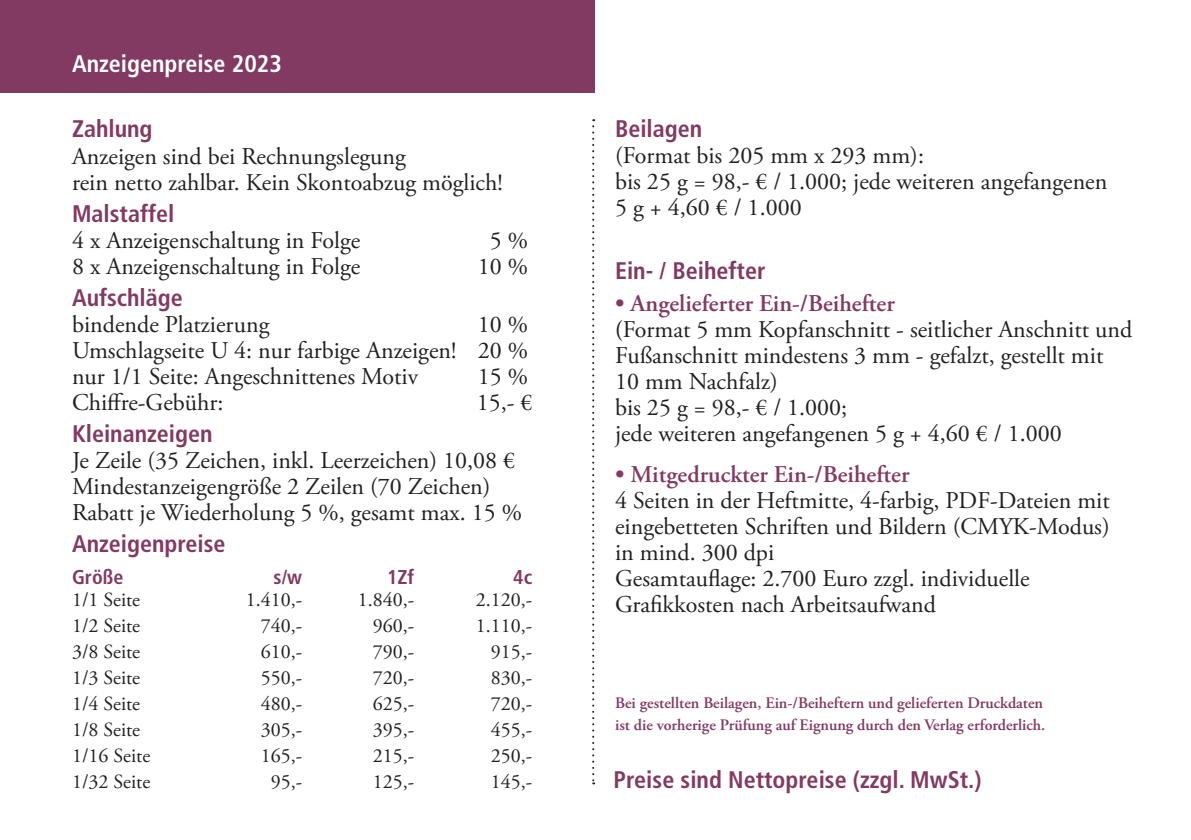
<style>
.page{position:relative;width:1191px;height:840px;background:#fff}
.page>*{position:absolute;margin:0;border:0;box-sizing:border-box;transform-origin:0 0}
.t1{font:24px/26px "Adobe Garamond Pro";color:#231f20}
.t2{font:700 condensed 24px "Frutiger";color:#823962}
.t3{font:600 24px "Adobe Garamond Pro";color:#823962}
.t4{font:700 condensed 24px "Frutiger";color:#fff}
.t5{font:20px "Adobe Garamond Pro";color:#231f20}
.t6{font:700 condensed 20px "Frutiger";color:#823962}
.t7{font:600 16px/22px "Adobe Garamond Pro";color:#823962}
.s1{font-weight:600;color:#823962}
.s2{font-weight:600}
</style>
<div class="page">
<div style="left:0;top:0;width:594px;height:93px;background:#823962"></div>
<svg style="left:592px;top:119px;width:2px;height:664px"></svg>
<p class="t4" style="left:72px;top:49px;width:211px">Anzeigenpreise 2023</p>
<p class="t2" style="left:615px;top:114px;width:89px">Beilagen</p>
<p class="t1" style="left:615px;top:143px;width:494px">(Format bis 205 mm x 293 mm):<br>bis 25 g = 98,- € / 1.000; jede weiteren angefangenen<br>5 g + 4,60 € / 1.000</p>
<p class="t2" style="left:615px;top:256px;width:152px">Ein- / Beihefter</p>
<p class="t1" style="left:615px;top:291px;width:519px"><span class="s1">• Angelieferter Ein-/Beihefter<br></span><span class="s2">(</span>Format 5 mm Kopfanschnitt - seitlicher Anschnitt und Fußanschnitt mindestens 3 mm - gefalzt, gestellt mit 10 mm Nachfalz)<br>bis 25 g = 98,- € / 1.000;<br>jede weiteren angefangenen 5 g + 4,60 € / 1.000</p>
<p class="t3" style="left:615px;top:460px;width:296px">• Mitgedruckter Ein-/Beihefter</p>
<p class="t1" style="left:615px;top:487px;width:496px">4 Seiten in der Heftmitte, 4-farbig, PDF-Dateien mit eingebetteten Schriften und Bildern (CMYK-Modus) in mind. 300 dpi<br>Gesamtauflage: 2.700 Euro zzgl. individuelle Grafikkosten nach Arbeitsaufwand</p>
<p class="t2" style="left:72px;top:115px;width:82px">Zahlung</p>
<p class="t1" style="left:72px;top:144px;width:432px">Anzeigen sind bei Rechnungslegung<br>rein netto zahlbar. Kein Skontoabzug möglich!</p>
<p class="t2" style="left:72px;top:199px;width:104px">Malstaffel</p>
<p class="t1" style="left:72px;top:228px;width:290px">4 x Anzeigenschaltung in Folge</p>
<p class="t1" style="left:490px;top:228px;width:40px">5 %</p>
<p class="t1" style="left:72px;top:254px;width:290px">8 x Anzeigenschaltung in Folge</p>
<p class="t1" style="left:478px;top:254px;width:52px">10 %</p>
<p class="t2" style="left:72px;top:283px;width:112px">Aufschläge</p>
<p class="t1" style="left:72px;top:312px;width:199px">bindende Platzierung</p>
<p class="t1" style="left:72px;top:312px;width:457px;text-align:justify;text-indent:406px">10 % Umschlagseite U 4: nur farbige Anzeigen! 20 % nur 1/1 Seite: Angeschnittenes Motiv</p>
<p class="t1" style="left:478px;top:364px;width:52px">15 %</p>
<p class="t1" style="left:72px;top:389px;width:153px">Chiffre-Gebühr:</p>
<p class="t1" style="left:477px;top:389px;width:57px">15,- €</p>
<p class="t2" style="left:72px;top:419px;width:142px">Kleinanzeigen</p>
<p class="t1" style="left:72px;top:447px;width:451px">Je Zeile (35 Zeichen, inkl. Leerzeichen) 10,08 €<br>Mindestanzeigengröße 2 Zeilen (70 Zeichen)<br>Rabatt je Wiederholung 5 %, gesamt max. 15 %</p>
<p class="t2" style="left:72px;top:529px;width:155px">Anzeigenpreise</p>
<p class="t6" style="left:72px;top:565px;width:53px">Größe</p>
<p class="t6" style="left:273px;top:565px;width:30px">s/w</p>
<p class="t6" style="left:387px;top:565px;width:29px">1Zf</p>
<p class="t6" style="left:513px;top:565px;width:20px">4c</p>
<p class="t5" style="left:72px;top:587px;width:70px">1/1 Seite</p>
<p class="t5" style="left:246px;top:587px;width:58px">1.410,-</p>
<p class="t5" style="left:358px;top:587px;width:58px">1.840,-</p>
<p class="t5" style="left:476px;top:587px;width:58px">2.120,-</p>
<p class="t5" style="left:72px;top:613px;width:70px">1/2 Seite</p>
<p class="t5" style="left:261px;top:613px;width:43px">740,-</p>
<p class="t5" style="left:373px;top:613px;width:43px">960,-</p>
<p class="t5" style="left:476px;top:613px;width:58px">1.110,-</p>
<p class="t5" style="left:72px;top:639px;width:70px">3/8 Seite</p>
<p class="t5" style="left:261px;top:639px;width:43px">610,-</p>
<p class="t5" style="left:373px;top:639px;width:43px">790,-</p>
<p class="t5" style="left:491px;top:639px;width:43px">915,-</p>
<p class="t5" style="left:72px;top:665px;width:70px">1/3 Seite</p>
<p class="t5" style="left:261px;top:665px;width:43px">550,-</p>
<p class="t5" style="left:373px;top:665px;width:43px">720,-</p>
<p class="t5" style="left:491px;top:665px;width:43px">830,-</p>
<p class="t5" style="left:72px;top:691px;width:70px">1/4 Seite</p>
<p class="t5" style="left:261px;top:691px;width:43px">480,-</p>
<p class="t5" style="left:373px;top:691px;width:43px">625,-</p>
<p class="t5" style="left:491px;top:691px;width:43px">720,-</p>
<p class="t5" style="left:72px;top:717px;width:70px">1/8 Seite</p>
<p class="t5" style="left:261px;top:717px;width:43px">305,-</p>
<p class="t5" style="left:373px;top:717px;width:43px">395,-</p>
<p class="t5" style="left:491px;top:717px;width:43px">455,-</p>
<p class="t5" style="left:72px;top:743px;width:80px">1/16 Seite</p>
<p class="t5" style="left:261px;top:743px;width:43px">165,-</p>
<p class="t5" style="left:373px;top:743px;width:43px">215,-</p>
<p class="t5" style="left:491px;top:743px;width:43px">250,-</p>
<p class="t5" style="left:72px;top:769px;width:80px">1/32 Seite</p>
<p class="t5" style="left:271px;top:769px;width:33px">95,-</p>
<p class="t5" style="left:373px;top:769px;width:43px">125,-</p>
<p class="t5" style="left:491px;top:769px;width:43px">145,-</p>
<p class="t2" style="left:613px;top:764px;width:369px">Preise sind Nettopreise (zzgl. MwSt.)</p>
<p class="t7" style="left:615px;top:691px;width:432px">Bei gestellten Beilagen, Ein-/Beiheftern und gelieferten Druckdaten ist die vorherige Prüfung auf Eignung durch den Verlag erforderlich.</p>
</div>
